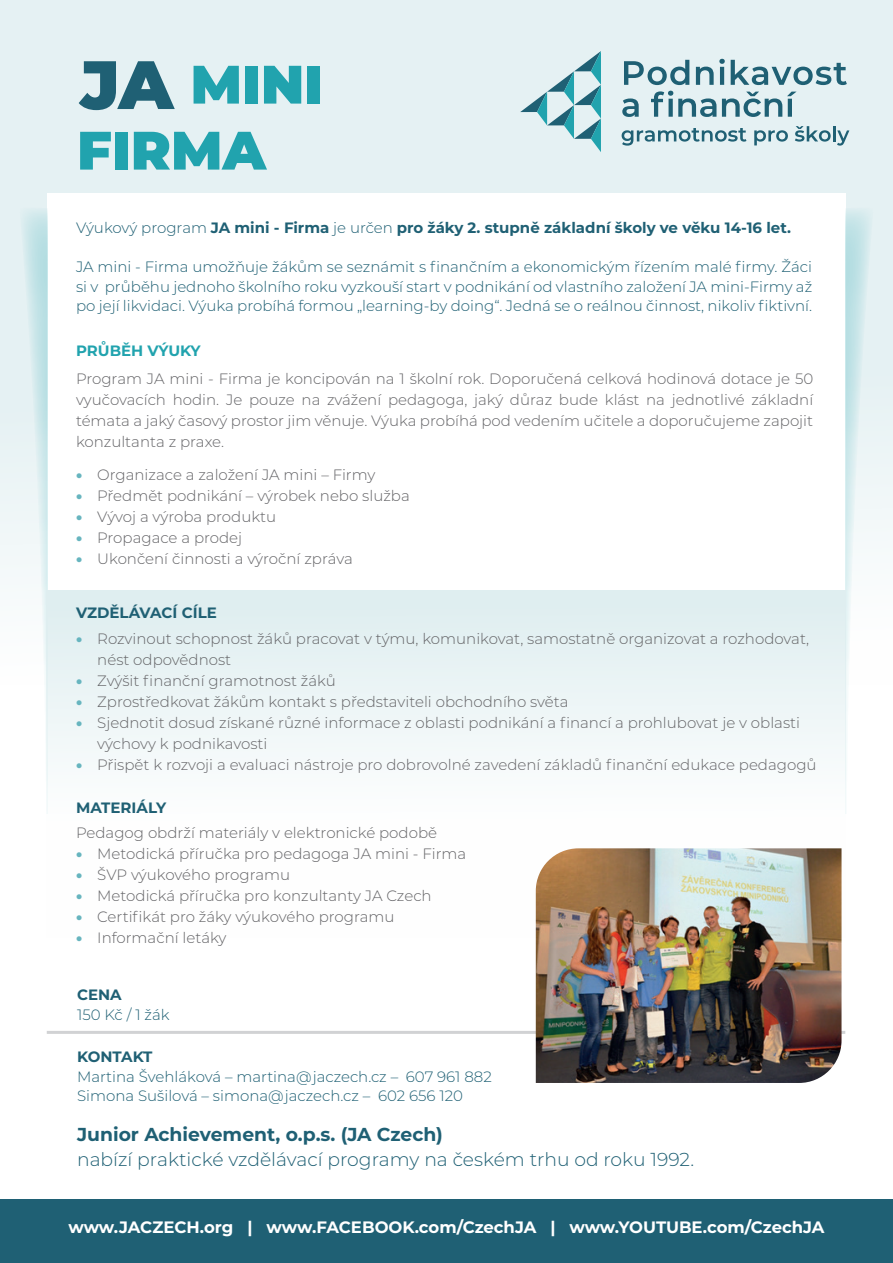
<style>
.page{position:relative;width:893px;height:1263px;background:#fff}
.page>*{position:absolute;margin:0;border:0;box-sizing:border-box;transform-origin:0 0}
.t1{font:900 54px/66px "Montserrat";color:#21a3ae}
.t2{font:300 18.75px "Montserrat";color:#1f6074}
.t3{font:700 18.75px "Montserrat";color:#1f6074}
.t4{font:700 16.5px "Montserrat";letter-spacing:-.005em;color:#fff}
.t5{font:300 15px/21px "Montserrat";color:#636366}
.t6{font:300 15px/19.5px "Montserrat";color:#1f6074}
.t7{font:700 15px "Montserrat";color:#1f6074}
.t8{font:700 15px "Montserrat";color:#21a3ae}
.s1{font-weight:300}
.s2{font-weight:900;color:#67b5bf}
</style>
<div class="page">
<div style="left:0;top:1199px;width:893px;height:64px;background:#1f6074"></div>
<div style="left:0;top:0;width:893px;height:685px;background:#e5f1f3"></div>
<div style="left:47px;top:194px;width:799px;height:838px;background:#fff"></div>
<svg style="left:19px;top:210px;width:28px;height:583px"></svg>
<svg style="left:846px;top:210px;width:28px;height:533px"></svg>
<svg style="left:624px;top:60px;width:65px;height:25px"></svg>
<svg style="left:696px;top:59px;width:29px;height:26px"></svg>
<svg style="left:731px;top:60px;width:116px;height:25px"></svg>
<svg style="left:622px;top:98px;width:17px;height:19px"></svg>
<svg style="left:651px;top:91px;width:65px;height:26px"></svg>
<svg style="left:722px;top:92px;width:74px;height:25px"></svg>
<svg style="left:622px;top:128px;width:124px;height:18px"></svg>
<svg style="left:754px;top:130px;width:34px;height:15px"></svg>
<svg style="left:795px;top:126px;width:36px;height:16px"></svg>
<hr style="left:833px;top:126px;width:3px;height:15px;background:#1f6074">
<svg style="left:837px;top:130px;width:12px;height:16px"></svg>
<svg style="left:520px;top:51px;width:81px;height:101px"></svg>
<hr style="left:47px;top:1031px;width:798px;height:3px;background:#d1d2d4">
<svg style="left:79px;top:61px;width:96px;height:49px"></svg>
<div style="left:47px;top:590px;width:799px;height:348px;background:linear-gradient(to bottom,#e1eff1,#fff)"></div>
<img style="left:536px;top:848px;width:305px;height:235px">
<h1 class="t1" style="left:77px;top:48px;width:248px;text-indent:113px">MINI<br>FIRMA</h1>
<p class="t7" style="left:76px;top:217px;width:716px"><span class="s1">Výukový program</span> JA mini - Firma <span class="s1">je určen</span> pro žáky 2. stupně základní školy ve věku 14-16 let.</p>
<p class="t6" style="left:76px;top:257px;width:738px;text-align:justify">JA mini - Firma umožňuje žákům se seznámit s finančním a ekonomickým řízením malé firmy. Žáci si v průběhu jednoho školního roku vyzkouší start v podnikání od vlastního založení JA mini-Firmy až po její likvidaci. Výuka probíhá formou „learning-by doing“. Jedná se o reálnou činnost, nikoliv fiktivní.</p>
<p class="t8" style="left:76px;top:340px;width:126px">PRŮBĚH VÝUKY</p>
<p class="t5" style="left:76px;top:368px;width:739px;text-align:justify">Program JA mini - Firma je koncipován na 1 školní rok. Doporučená celková hodinová dotace je 50 vyučovacích hodin. Je pouze na zvážení pedagoga, jaký důraz bude klást na jednotlivé základní témata a jaký časový prostor jim věnuje. Výuka probíhá pod vedením učitele a doporučujeme zapojit konzultanta z praxe.</p>
<p class="t5" style="left:76px;top:464px;width:301px"><span class="s2">•</span> Organizace a založení JA mini – Firmy</p>
<p class="t5" style="left:76px;top:485px;width:335px"><span class="s2">•</span> Předmět podnikání – výrobek nebo služba</p>
<p class="t5" style="left:76px;top:506px;width:202px"><span class="s2">•</span> Vývoj a výroba produktu</p>
<p class="t5" style="left:76px;top:527px;width:168px"><span class="s2">•</span> Propagace a prodej</p>
<p class="t5" style="left:76px;top:548px;width:278px"><span class="s2">•</span> Ukončení činnosti a výroční zpráva</p>
<p class="t7" style="left:76px;top:602px;width:142px">VZDĚLÁVACÍ CÍLE</p>
<p class="t5" style="left:97px;top:627px;width:713px;text-indent:-21px"><span class="s2">•</span> Rozvinout schopnost žáků pracovat v týmu, komunikovat, samostatně organizovat a rozhodovat, nést odpovědnost</p>
<p class="t5" style="left:76px;top:669px;width:261px"><span class="s2">•</span> Zvýšit finanční gramotnost žáků</p>
<p class="t5" style="left:76px;top:690px;width:494px"><span class="s2">•</span> Zprostředkovat žákům kontakt s představiteli obchodního světa</p>
<p class="t5" style="left:97px;top:711px;width:704px;text-indent:-21px"><span class="s2">•</span> Sjednotit dosud získané různé informace z oblasti podnikání a financí a prohlubovat je v oblasti výchovy k podnikavosti</p>
<p class="t5" style="left:76px;top:753px;width:742px"><span class="s2">•</span> Přispět k rozvoji a evaluaci nástroje pro dobrovolné zavedení základů finanční edukace pedagogů</p>
<p class="t7" style="left:76px;top:796px;width:92px">MATERIÁLY</p>
<p class="t5" style="left:76px;top:822px;width:363px">Pedagog obdrží materiály v elektronické podobě</p>
<p class="t5" style="left:76px;top:843px;width:392px"><span class="s2">•</span> Metodická příručka pro pedagoga JA mini - Firma</p>
<p class="t5" style="left:76px;top:864px;width:216px"><span class="s2">•</span> ŠVP výukového programu</p>
<p class="t5" style="left:76px;top:885px;width:357px"><span class="s2">•</span> Metodická příručka pro konzultanty JA Czech</p>
<p class="t5" style="left:76px;top:906px;width:320px"><span class="s2">•</span> Certifikát pro žáky výukového programu</p>
<p class="t5" style="left:76px;top:927px;width:152px"><span class="s2">•</span> Informační letáky</p>
<p class="t7" style="left:77px;top:984px;width:46px">CENA</p>
<p class="t6" style="left:77px;top:1004px;width:94px">150 Kč / 1 žák</p>
<p class="t7" style="left:77px;top:1046px;width:77px">KONTAKT</p>
<p class="t6" style="left:77px;top:1066px;width:416px">Martina Švehláková – martina@jaczech.cz – 607 961 882<br>Simona Sušilová – simona@jaczech.cz – 602 656 120</p>
<p class="t3" style="left:77px;top:1121px;width:367px">Junior Achievement, o.p.s. (JA Czech)</p>
<p class="t2" style="left:77px;top:1146px;width:619px">nabízí praktické vzdělávací programy na českém trhu od roku 1992.</p>
<p class="t4" style="left:68px;top:1215px;width:757px">www.JACZECH.org | www.FACEBOOK.com/CzechJA | www.YOUTUBE.com/CzechJA</p>
</div>
